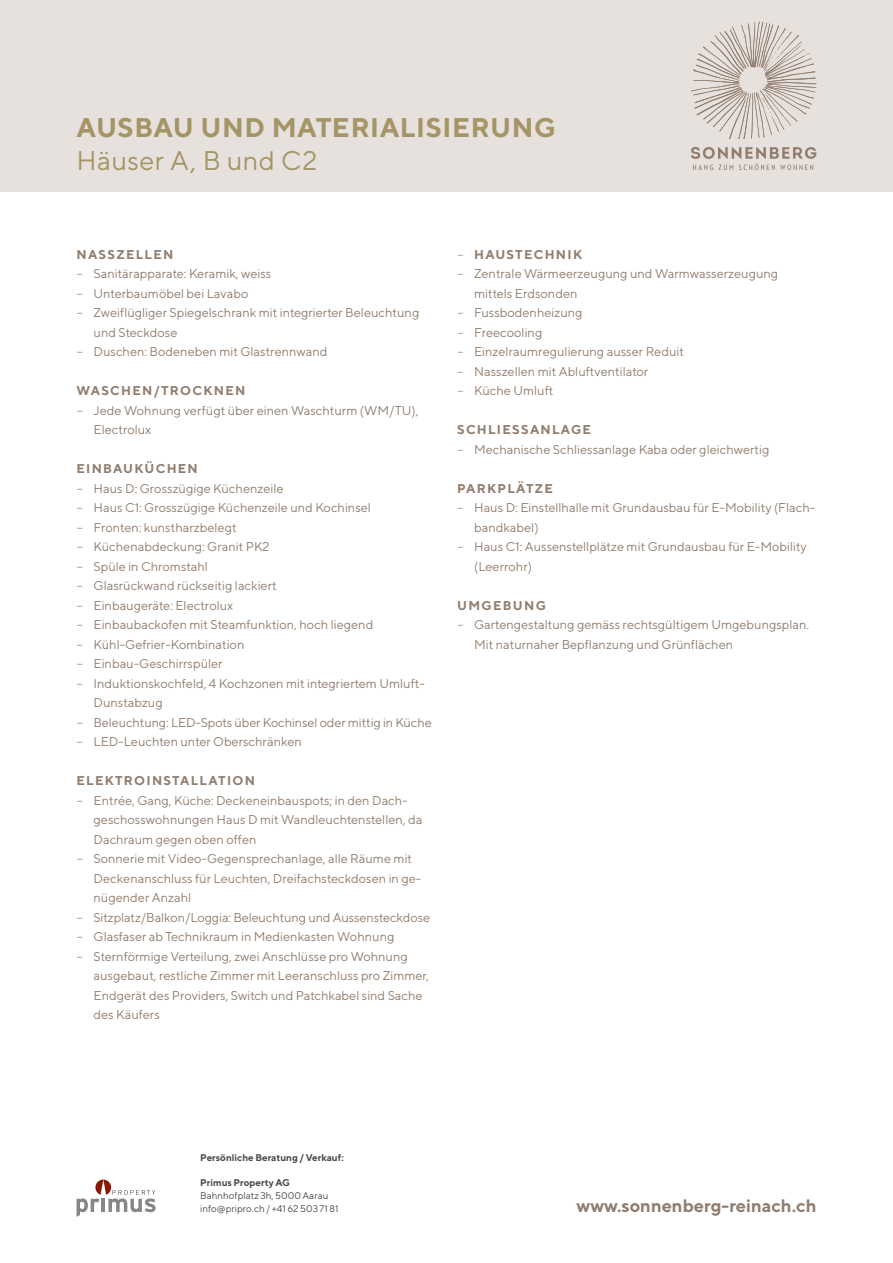
<style>
.page{position:relative;width:893px;height:1263px;background:#fff}
.page>*{position:absolute;margin:0;border:0;box-sizing:border-box;transform-origin:0 0}
.t1{font:700 27px "TT Norms";letter-spacing:.02em;color:#a59466}
.t2{font:27px "TT Norms";letter-spacing:.01em;color:#a59466}
.t3{font:700 18px "TT Norms";color:#917d6e}
.t4{font:12.75px/19.5px "TT Norms";color:#917d6e}
.t5{font:700 12.75px "TT Norms";letter-spacing:.1em;color:#917d6e}
.t6{font:9.75px/12.8px "TT Norms";color:#4a4a49}
.t7{font:700 9.75px "TT Norms";color:#4a4a49}
.s1{font-family:"Gotham";font-weight:300}
</style>
<div class="page">
<div style="left:0;top:0;width:893px;height:191px;background:#e7e1de"></div>
<svg style="left:77px;top:1179px;width:79px;height:38px"></svg>
<svg style="left:691px;top:147px;width:125px;height:23px"></svg>
<svg style="left:691px;top:21px;width:125px;height:118px"></svg>
<h1 class="t1" style="left:77px;top:111px;width:481px">AUSBAU UND MATERIALISIERUNG</h1>
<h1 class="t2" style="left:77px;top:144px;width:242px">Häuser A, B und C2</h1>
<p class="t5" style="left:77px;top:246px;width:98px">NASSZELLEN</p>
<p class="t4" style="left:77px;top:264px;width:196px"><span class="s1">–</span> Sanitärapparate: Keramik, weiss</p>
<p class="t4" style="left:77px;top:283px;width:173px"><span class="s1">–</span> Unterbaumöbel bei Lavabo</p>
<p class="t4" style="left:94px;top:303px;width:327px;text-indent:-17px"><span class="s1">–</span> Zweiflügliger Spiegelschrank mit integrierter Beleuchtung und Steckdose</p>
<p class="t4" style="left:77px;top:342px;width:252px"><span class="s1">–</span> Duschen: Bodeneben mit Glastrennwand</p>
<p class="t5" style="left:77px;top:383px;width:170px">WASCHEN/TROCKNEN</p>
<p class="t4" style="left:94px;top:400px;width:326px;text-indent:-17px"><span class="s1">–</span> Jede Wohnung verfügt über einen Waschturm (WM/TU),<br>Electrolux</p>
<p class="t5" style="left:77px;top:461px;width:123px">EINBAUKÜCHEN</p>
<p class="t4" style="left:77px;top:478px;width:208px"><span class="s1">–</span> Haus D: Grosszügige Küchenzeile</p>
<p class="t4" style="left:77px;top:498px;width:296px"><span class="s1">–</span> Haus C1: Grosszügige Küchenzeile und Kochinsel</p>
<p class="t4" style="left:77px;top:517px;width:162px"><span class="s1">–</span> Fronten: kunstharzbelegt</p>
<p class="t4" style="left:77px;top:537px;width:195px"><span class="s1">–</span> Küchenabdeckung: Granit PK2</p>
<p class="t4" style="left:77px;top:556px;width:133px"><span class="s1">–</span> Spüle in Chromstahl</p>
<p class="t4" style="left:77px;top:576px;width:202px"><span class="s1">–</span> Glasrückwand rückseitig lackiert</p>
<p class="t4" style="left:77px;top:595px;width:158px"><span class="s1">–</span> Einbaugeräte: Electrolux</p>
<p class="t4" style="left:77px;top:615px;width:298px"><span class="s1">–</span> Einbaubackofen mit Steamfunktion, hoch liegend</p>
<p class="t4" style="left:77px;top:634px;width:169px"><span class="s1">–</span> Kühl-Gefrier-Kombination</p>
<p class="t4" style="left:77px;top:654px;width:148px"><span class="s1">–</span> Einbau-Geschirrspüler</p>
<p class="t4" style="left:94px;top:673px;width:333px;text-indent:-17px"><span class="s1">–</span> Induktionskochfeld, 4 Kochzonen mit integriertem Umluft-<br>Dunstabzug</p>
<p class="t4" style="left:77px;top:712px;width:357px"><span class="s1">–</span> Beleuchtung: LED-Spots über Kochinsel oder mittig in Küche</p>
<p class="t4" style="left:77px;top:732px;width:227px"><span class="s1">–</span> LED-Leuchten unter Oberschränken</p>
<p class="t5" style="left:77px;top:773px;width:180px">ELEKTROINSTALLATION</p>
<p class="t4" style="left:94px;top:790px;width:330px;text-indent:-17px"><span class="s1">–</span> Entrée, Gang, Küche: Deckeneinbauspots; in den Dach&shy;geschosswohnungen Haus D mit Wandleuchtenstellen, da<br>Dachraum gegen oben offen</p>
<p class="t4" style="left:94px;top:849px;width:329px;text-indent:-17px"><span class="s1">–</span> Sonnerie mit Video-Gegensprechanlage, alle Räume mit<br>Deckenanschluss für Leuchten, Dreifachsteckdosen in ge&shy;nügender Anzahl</p>
<p class="t4" style="left:77px;top:907px;width:355px"><span class="s1">–</span> Sitzplatz/Balkon/Loggia: Beleuchtung und Aussensteckdose</p>
<p class="t4" style="left:77px;top:927px;width:319px"><span class="s1">–</span> Glasfaser ab Technikraum in Medienkasten Wohnung</p>
<p class="t4" style="left:94px;top:946px;width:337px;text-indent:-17px"><span class="s1">–</span> Sternförmige Verteilung, zwei Anschlüsse pro Wohnung ausgebaut, restliche Zimmer mit Leeranschluss pro Zimmer, Endgerät des Providers, Switch und Patchkabel sind Sache des Käufers</p>
<p class="t5" style="left:457px;top:246px;width:126px"><span class="s1">–</span> HAUSTECHNIK</p>
<p class="t4" style="left:474px;top:264px;width:306px;text-indent:-17px"><span class="s1">–</span> Zentrale Wärmeerzeugung und Warmwasserzeugung mittels Erdsonden</p>
<p class="t4" style="left:457px;top:303px;width:127px"><span class="s1">–</span> Fussbodenheizung</p>
<p class="t4" style="left:457px;top:322px;width:87px"><span class="s1">–</span> Freecooling</p>
<p class="t4" style="left:457px;top:342px;width:228px"><span class="s1">–</span> Einzelraumregulierung ausser Reduit</p>
<p class="t4" style="left:457px;top:361px;width:193px"><span class="s1">–</span> Nasszellen mit Abluftventilator</p>
<p class="t4" style="left:457px;top:381px;width:98px"><span class="s1">–</span> Küche Umluft</p>
<p class="t5" style="left:457px;top:422px;width:135px">SCHLIESSANLAGE</p>
<p class="t4" style="left:457px;top:439px;width:314px"><span class="s1">–</span> Mechanische Schliessanlage Kaba oder gleichwertig</p>
<p class="t5" style="left:457px;top:480px;width:97px">PARKPLÄTZE</p>
<p class="t4" style="left:474px;top:498px;width:342px;text-indent:-17px"><span class="s1">–</span> Haus D: Einstellhalle mit Grundausbau für E-Mobility (Flach&shy;bandkabel)</p>
<p class="t4" style="left:474px;top:537px;width:334px;text-indent:-17px"><span class="s1">–</span> Haus C1: Aussenstellplätze mit Grundausbau für E-Mobility (Leerrohr)</p>
<p class="t5" style="left:457px;top:597px;width:90px">UMGEBUNG</p>
<p class="t4" style="left:474px;top:615px;width:337px;text-indent:-17px"><span class="s1">–</span> Gartengestaltung gemäss rechtsgültigem Umgebungsplan.<br>Mit naturnaher Bepflanzung und Grünflächen</p>
<p class="t7" style="left:200px;top:1151px;width:145px">Persönliche Beratung / Verkauf:</p>
<p class="t7" style="left:200px;top:1177px;width:91px">Primus Property AG</p>
<p class="t6" style="left:200px;top:1189px;width:140px">Bahnhofplatz 3h, 5000 Aarau info@pripro.ch / +41 62 503 71 81</p>
<h2 class="t3" style="left:576px;top:1194px;width:242px">www.sonnenberg-reinach.ch</h2>
</div>
